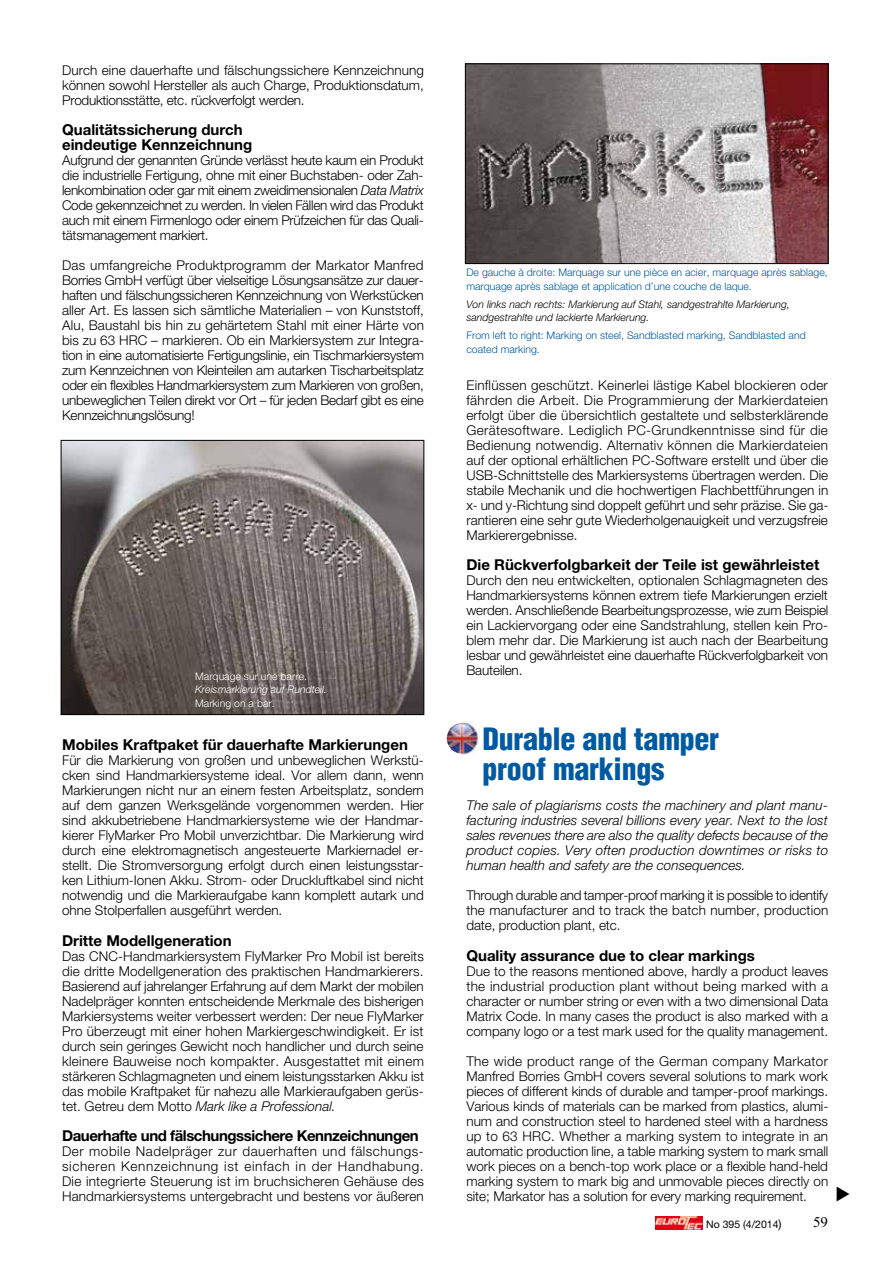
<style>
.page{position:relative;width:890px;height:1262px;background:#fff}
.page>*{position:absolute;margin:0;border:0;box-sizing:border-box;transform-origin:0 0}
.t1{font:900 condensed 30px/30px "Helvetica";letter-spacing:-.01em;color:#005aa2}
.t2{font:700 15px/15px "Helvetica Neue";color:#000}
.t3{font:700 15px "Helvetica Neue";letter-spacing:-.03em;color:#000}
.t4{font:300 13.5px/15px "Helvetica Neue";color:#000;text-align:justify}
.t5{font:italic 300 13.5px/15px "Helvetica Neue";color:#000;text-align:justify}
.t6{font:300 10.5px/13.5px "Helvetica Neue";color:#005aa2}
.t7{font:italic 300 10.5px/13.5px "Helvetica Neue";color:#000}
.t8{font:300 10.5px "Helvetica Neue";color:#fff}
.t9{font:italic 300 10.5px "Helvetica Neue";color:#fff}
.t10{font:10.5px "Helvetica Neue";color:#000}
.s1{font-style:italic}
.s2{font-size:12px}
</style>
<div class="page">
<img style="left:446px;top:721px;width:33px;height:34px">
<img style="left:63px;top:442px;width:359px;height:270px">
<div style="left:61px;top:440px;width:363px;height:274px;border:1px solid #000"></div>
<img style="left:467px;top:66px;width:359px;height:196px">
<div style="left:465px;top:64px;width:363px;height:200px;border:1px solid #000"></div>
<svg style="left:702px;top:1216px;width:1px;height:12px"></svg>
<img style="left:655px;top:1216px;width:47px;height:12px">
<p class="t4" style="left:62px;top:62px;width:363px">Durch eine dauerhafte und fälschungssichere Kennzeichnung können sowohl Hersteller als auch Charge, Produktionsdatum, Produktionsstätte, etc. rückverfolgt werden.</p>
<p class="t2" style="left:62px;top:122px;width:191px">Qualitätssicherung durch eindeutige Kennzeichnung</p>
<p class="t4" style="left:62px;top:152px;width:363px">Aufgrund der genannten Gründe verlässt heute kaum ein Produkt die industrielle Fertigung, ohne mit einer Buchstaben- oder Zah&shy;lenkombination oder gar mit einem zweidimensionalen <span class="s1">Data Matrix </span>Code gekennzeichnet zu werden. In vielen Fällen wird das Produkt auch mit einem Firmenlogo oder einem Prüfzeichen für das Quali&shy;tätsmanagement markiert.</p>
<p class="t4" style="left:62px;top:257px;width:363px">Das umfangreiche Produktprogramm der Markator Manfred Borries GmbH verfügt über vielseitige Lösungsansätze zur dauer&shy;haften und fälschungssicheren Kennzeichnung von Werkstücken aller Art. Es lassen sich sämtliche Materialien – von Kunststoff, Alu, Baustahl bis hin zu gehärtetem Stahl mit einer Härte von bis zu 63 HRC – markieren. Ob ein Markiersystem zur Integra&shy;tion in eine automatisierte Fertigungslinie, ein Tischmarkiersystem zum Kennzeichnen von Kleinteilen am autarken Tischarbeitsplatz oder ein flexibles Handmarkiersystem zum Markieren von großen, unbeweglichen Teilen direkt vor Ort – für jeden Bedarf gibt es eine Kennzeichnungslösung!</p>
<p class="t8" style="left:195px;top:669px;width:113px">Marquage sur une barre.</p>
<p class="t9" style="left:195px;top:683px;width:133px">Kreismarkierung auf Rundteil.</p>
<p class="t8" style="left:195px;top:696px;width:81px">Marking on a bar.</p>
<p class="t2" style="left:62px;top:737px;width:347px">Mobiles Kraftpaket für dauerhafte Markierungen</p>
<p class="t4" style="left:62px;top:752px;width:363px">Für die Markierung von großen und unbeweglichen Werkstü&shy;cken sind Handmarkiersysteme ideal. Vor allem dann, wenn Markierungen nicht nur an einem festen Arbeitsplatz, sondern auf dem ganzen Werksgelände vorgenommen werden. Hier sind akkubetriebene Handmarkiersysteme wie der Handmar&shy;kierer FlyMarker Pro Mobil unverzichtbar. Die Markierung wird durch eine elektromagnetisch angesteuerte Markiernadel er&shy;stellt. Die Stromversorgung erfolgt durch einen leistungsstar&shy;ken Lithium-Ionen Akku. Strom- oder Druckluftkabel sind nicht notwendig und die Markieraufgabe kann komplett autark und ohne Stolperfallen ausgeführt werden.</p>
<p class="t2" style="left:62px;top:932px;width:171px">Dritte Modellgeneration</p>
<p class="t4" style="left:62px;top:947px;width:363px">Das CNC-Handmarkiersystem FlyMarker Pro Mobil ist bereits die dritte Modellgeneration des praktischen Handmarkierers.<br>Basierend auf jahrelanger Erfahrung auf dem Markt der mobilen Nadelpräger konnten entscheidende Merkmale des bisherigen Markiersystems weiter verbessert werden: Der neue FlyMarker Pro überzeugt mit einer hohen Markiergeschwindigkeit. Er ist durch sein geringes Gewicht noch handlicher und durch seine kleinere Bauweise noch kompakter. Ausgestattet mit einem stärkeren Schlagmagneten und einem leistungsstarken Akku ist das mobile Kraftpaket für nahezu alle Markieraufgaben gerüs&shy;tet. Getreu dem Motto <span class="s1">Mark like a Professional.</span></p>
<p class="t3" style="left:62px;top:1125px;width:358px">Dauerhafte und fälschungssichere Kennzeichnungen</p>
<p class="t4" style="left:62px;top:1142px;width:363px">Der mobile Nadelpräger zur dauerhaften und fälschungs&shy;sicheren Kennzeichnung ist einfach in der Handhabung.<br>Die integrierte Steuerung ist im bruchsicheren Gehäuse des Handmarkiersystems untergebracht und bestens vor äußeren</p>
<p class="t6" style="left:466px;top:265px;width:363px">De gauche à droite: Marquage sur une pièce en acier, marquage après sablage, marquage après sablage et application d’une couche de laque.</p>
<p class="t7" style="left:466px;top:297px;width:325px">Von links nach rechts: Markierung auf Stahl, sandgestrahlte Markierung, sandgestrahlte und lackierte Markierung.</p>
<p class="t6" style="left:466px;top:328px;width:340px">From left to right: Marking on steel, Sandblasted marking, Sandblasted and coated marking.</p>
<p class="t4" style="left:466px;top:377px;width:363px">Einflüssen geschützt. Keinerlei lästige Kabel blockieren oder fährden die Arbeit. Die Programmierung der Markierdateien erfolgt über die übersichtlich gestaltete und selbsterklärende Gerätesoftware. Lediglich PC-Grundkenntnisse sind für die Bedienung notwendig. Alternativ können die Markierdateien auf der optional erhältlichen PC-Software erstellt und über die USB-Schnittstelle des Markiersystems übertragen werden. Die stabile Mechanik und die hochwertigen Flachbettführungen in x- und y-Richtung sind doppelt geführt und sehr präzise. Sie ga&shy;rantieren eine sehr gute Wiederholgenauigkeit und verzugsfreie Markierergebnisse.</p>
<p class="t2" style="left:466px;top:557px;width:354px">Die Rückverfolgbarkeit der Teile ist gewährleistet</p>
<p class="t4" style="left:466px;top:572px;width:363px">Durch den neu entwickelten, optionalen Schlagmagneten des Handmarkiersystems können extrem tiefe Markierungen erzielt werden. Anschließende Bearbeitungsprozesse, wie zum Beispiel ein Lackiervorgang oder eine Sandstrahlung, stellen kein Pro&shy;blem mehr dar. Die Markierung ist auch nach der Bearbeitung lesbar und gewährleistet eine dauerhafte Rückverfolgbarkeit von Bauteilen.</p>
<h1 class="t1" style="left:482px;top:724px;width:238px">Durable and tamper proof markings</h1>
<p class="t5" style="left:466px;top:797px;width:363px">The sale of plagiarisms costs the machinery and plant manu&shy;facturing industries several billions every year. Next to the lost sales revenues there are also the quality defects because of the product copies. Very often production downtimes or risks to human health and safety are the consequences.</p>
<p class="t4" style="left:466px;top:887px;width:363px">Through durable and tamper-proof marking it is possible to identify the manufacturer and to track the batch number, production date, production plant, etc.</p>
<p class="t2" style="left:466px;top:947px;width:290px">Quality assurance due to clear markings</p>
<p class="t4" style="left:466px;top:962px;width:363px">Due to the reasons mentioned above, hardly a product leaves the industrial production plant without being marked with a character or number string or even with a two dimensional Data Matrix Code. In many cases the product is also marked with a company logo or a test mark used for the quality management.</p>
<p class="t4" style="left:466px;top:1052px;width:363px">The wide product range of the German company Markator Manfred Borries GmbH covers several solutions to mark work pieces of different kinds of durable and tamper-proof markings.<br>Various kinds of materials can be marked from plastics, alumi&shy;num and construction steel to hardened steel with a hardness up to 63 HRC. Whether a marking system to integrate in an automatic production line, a table marking system to mark small work pieces on a bench-top work place or a flexible hand-held marking system to mark big and unmovable pieces directly on site; Markator has a solution for every marking requirement.</p>
<p class="t10" style="left:706px;top:1218px;width:77px">No 395 (4/2014<span class="s2">)</span></p>
</div>
